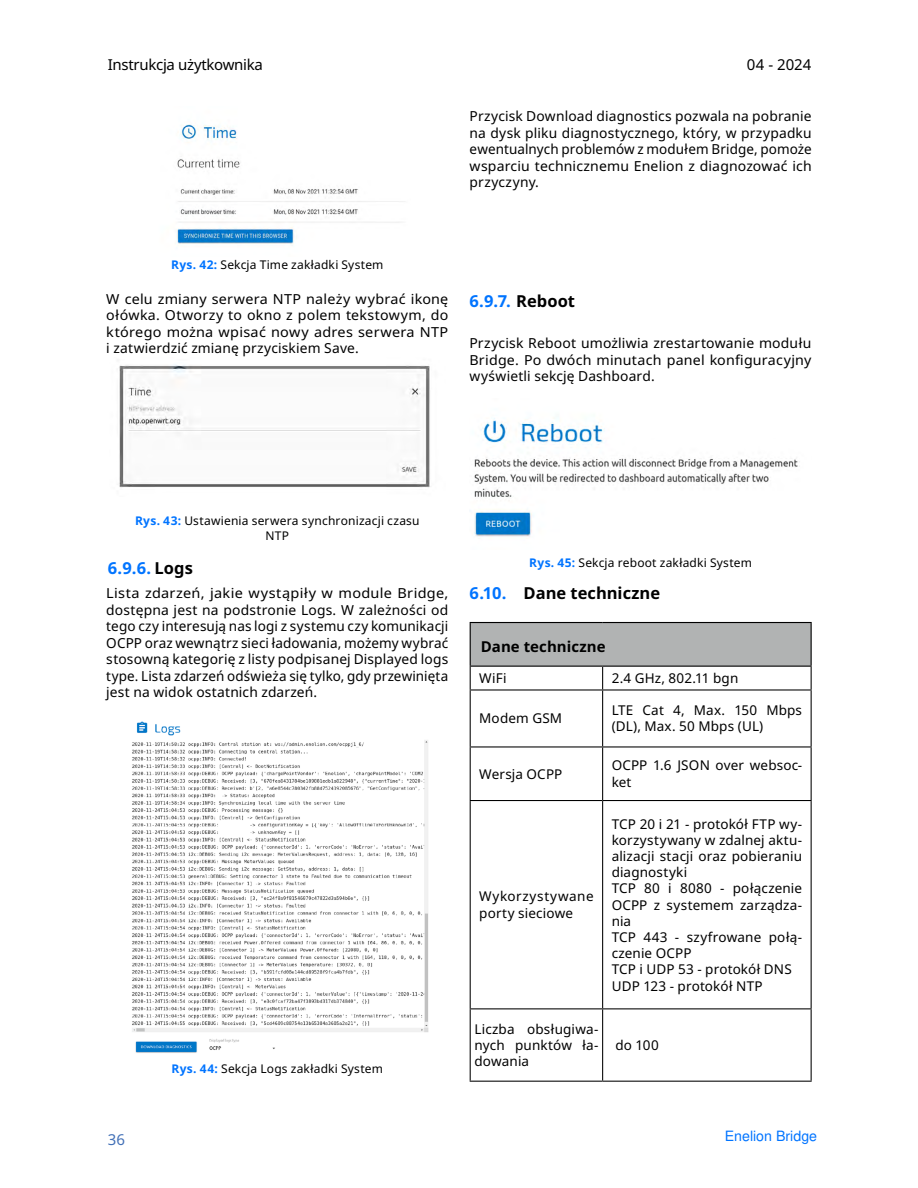
<style>
.page{position:relative;width:918px;height:1188px;background:#fff}
.page>*{position:absolute;margin:0;border:0;box-sizing:border-box;transform-origin:0 0}
.t1{font:700 16.5px "Noto Sans";letter-spacing:.005em;color:#0074ff}
.t2{font:700 16.5px "Noto Sans";color:#000}
.t3{font:15px "Noto Sans";letter-spacing:-.02em;color:#000}
.t4{font:700 15px "Noto Sans";letter-spacing:.005em;color:#000}
.t5{font:15px "Noto Sans";color:#4270b7}
.t6{font:14.25px "Nimbus San L";color:#0074ff}
.t7{font:13.8px/16.5px "Noto Sans";letter-spacing:.01em;color:#000;text-align:justify;scale:1.05 1}
.t8{font:13.8px/16.5px "Noto Sans";letter-spacing:.01em;color:#000;text-align:justify}
.t9{font:13.8px/16.5px "Noto Sans";letter-spacing:.01em;color:#000;text-align:justify;scale:1.04 1}
.t10{font:13.5px/16.2px "Noto Sans";letter-spacing:.01em;color:#000}
.t11{font:13.5px/16.2px "Noto Sans";letter-spacing:.03em;color:#000}
.t12{font:12px/14.4px "Noto Sans";letter-spacing:.015em;color:#000;text-align:center}
.s1{font-weight:700;color:#0074ff}
.s2{color:#000}
.s3{color:#0074ff}
</style>
<div class="page">
<img style="left:132px;top:721px;width:297px;height:332px">
<img style="left:474px;top:418px;width:326px;height:119px">
<div style="left:470px;top:623px;width:341px;height:43px;background:#b1b3b3"></div>
<svg style="left:470px;top:667px;width:1px;height:22px"></svg>
<svg style="left:602px;top:667px;width:1px;height:22px"></svg>
<svg style="left:811px;top:667px;width:1px;height:22px"></svg>
<hr style="left:470px;top:689px;width:133px;height:2px;background:#000">
<hr style="left:470px;top:691px;width:1px;height:55px;background:#000">
<hr style="left:603px;top:689px;width:209px;height:2px;background:#000">
<hr style="left:602px;top:691px;width:1px;height:55px;background:#000">
<hr style="left:811px;top:691px;width:1px;height:55px;background:#000">
<hr style="left:470px;top:746px;width:133px;height:1px;background:#000">
<hr style="left:470px;top:747px;width:1px;height:53px;background:#000">
<hr style="left:603px;top:746px;width:209px;height:1px;background:#000">
<hr style="left:602px;top:747px;width:1px;height:53px;background:#000">
<hr style="left:811px;top:747px;width:1px;height:53px;background:#000">
<hr style="left:470px;top:800px;width:133px;height:1px;background:#000">
<hr style="left:470px;top:801px;width:1px;height:207px;background:#000">
<hr style="left:603px;top:800px;width:209px;height:1px;background:#000">
<hr style="left:602px;top:801px;width:1px;height:207px;background:#000">
<hr style="left:811px;top:801px;width:1px;height:207px;background:#000">
<hr style="left:470px;top:1008px;width:133px;height:1px;background:#000">
<hr style="left:470px;top:1009px;width:1px;height:72px;background:#000">
<hr style="left:603px;top:1008px;width:209px;height:1px;background:#000">
<hr style="left:602px;top:1009px;width:1px;height:72px;background:#000">
<hr style="left:811px;top:1009px;width:1px;height:72px;background:#000">
<hr style="left:470px;top:1081px;width:133px;height:1px;background:#000">
<hr style="left:603px;top:1081px;width:209px;height:1px;background:#000">
<hr style="left:470px;top:622px;width:133px;height:1px;background:#000">
<hr style="left:470px;top:623px;width:1px;height:43px;background:#000">
<hr style="left:603px;top:622px;width:209px;height:1px;background:#000">
<hr style="left:811px;top:623px;width:1px;height:43px;background:#000">
<hr style="left:470px;top:666px;width:133px;height:1px;background:#000">
<hr style="left:603px;top:666px;width:209px;height:1px;background:#000">
<img style="left:119px;top:364px;width:311px;height:124px">
<img style="left:177px;top:124px;width:228px;height:120px">
<p class="t3" style="left:108px;top:54px;width:157px">Instrukcja użytkownika</p>
<p class="t3" style="left:747px;top:54px;width:66px">04 - 2024</p>
<p class="t8" style="left:470px;top:108px;width:344px">Przycisk Download diagnostics pozwala na pobranie na dysk pliku diagnostycznego, który, w przypadku ewentualnych problemów z modułem Bridge, pomoże wsparciu technicznemu Enelion z diagnozować ich przyczyny.</p>
<p class="t12" style="left:171px;top:258px;width:214px"><span class="s1">Rys. 42:</span> Sekcja Time zakładki System</p>
<p class="t9" style="left:106px;top:291px;width:330px">W celu zmiany serwera NTP należy wybrać ikonę ołówka. Otworzy to okno z polem tekstowym, do którego można wpisać nowy adres serwera NTP i zatwierdzić zmianę przyciskiem Save.</p>
<p class="t1" style="left:469px;top:289px;width:107px">6.9.7. <span class="s2">Reboot</span></p>
<p class="t8" style="left:469px;top:335px;width:344px">Przycisk Reboot umożliwia zrestartowanie modułu Bridge. Po dwóch minutach panel konfiguracyjny wyświetli sekcję Dashboard.</p>
<p class="t12" style="left:135px;top:514px;width:286px"><span class="s1">Rys. 43:</span> Ustawienia serwera synchronizacji czasu<br>NTP</p>
<p class="t1" style="left:108px;top:556px;width:87px">6.9.6. <span class="s2">Logs</span></p>
<p class="t7" style="left:106px;top:586px;width:327px">Lista zdarzeń, jakie wystąpiły w module Bridge, dostępna jest na podstronie Logs. W zależności od tego czy interesują nas logi z systemu czy komunikacji OCPP oraz wewnątrz sieci ładowania, możemy wybrać stosowną kategorię z listy podpisanej Displayed logs type. Lista zdarzeń odświeża się tylko, gdy przewinięta jest na widok ostatnich zdarzeń.</p>
<p class="t5" style="left:108px;top:1129px;width:19px">36</p>
<p class="t12" style="left:172px;top:1062px;width:213px"><span class="s1">Rys. 44:</span> Sekcja Logs zakładki System</p>
<p class="t12" style="left:529px;top:556px;width:224px"><span class="s1">Rys. 45:</span> Sekcja reboot zakładki System</p>
<p class="t2" style="left:470px;top:581px;width:192px"><span class="s3">6.10.</span> Dane techniczne</p>
<p class="t4" style="left:481px;top:636px;width:126px">Dane techniczne</p>
<p class="t10" style="left:479px;top:670px;width:29px">WiFi</p>
<p class="t10" style="left:612px;top:670px;width:128px">2.4 GHz, 802.11 bgn</p>
<p class="t10" style="left:479px;top:711px;width:84px">Modem GSM</p>
<p class="t10" style="left:612px;top:703px;width:192px">LTE Cat 4, Max. 150 Mbps (DL), Max. 50 Mbps (UL)</p>
<p class="t10" style="left:479px;top:766px;width:85px">Wersja OCPP</p>
<p class="t10" style="left:612px;top:758px;width:192px">OCPP 1.6 JSON over websoc&shy;ket</p>
<p class="t11" style="left:479px;top:889px;width:116px">Wykorzystywane porty sieciowe</p>
<p class="t10" style="left:474px;top:1021px;width:125px;text-align:justify">Liczba obsługiwa&shy;nych punktów ła&shy;dowania</p>
<p class="t10" style="left:612px;top:816px;width:192px">TCP 20 i 21 - protokół FTP wy&shy;korzystywany w zdalnej aktu&shy;alizacji stacji oraz pobieraniu diagnostyki<br>TCP 80 i 8080 - połączenie<br>OCPP z systemem zarządza&shy;nia<br>TCP 443 - szyfrowane połą&shy;czenie OCPP<br>TCP i UDP 53 - protokół DNS<br>UDP 123 - protokół NTP</p>
<p class="t10" style="left:615px;top:1037px;width:45px">do 100</p>
<p class="t6" style="left:725px;top:1126px;width:94px">Enelion Bridge</p>
</div>
